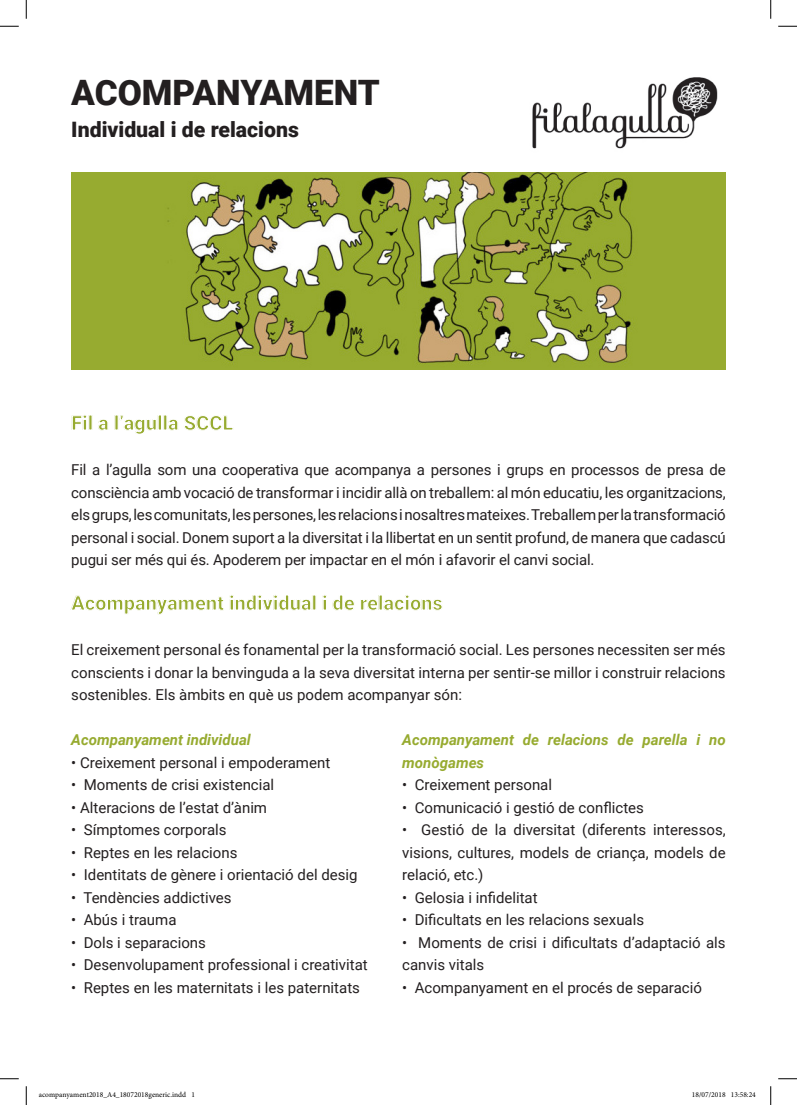
<style>
.page{position:relative;width:797px;height:1105px;background:#fff}
.page>*{position:absolute;margin:0;border:0;box-sizing:border-box;transform-origin:0 0}
.t1{font:900 35px "Roboto";color:#231f20}
.t2{font:900 21.25px "Roboto";color:#231f20}
.t3{font:900 20px "Roboto";color:#97ab30}
.t4{font:15px/22.5px "Roboto";color:#231f20;text-align:justify}
.t5{font:italic 700 15px/22.5px "Roboto";color:#97ab30}
.t6{font:7.5px "Minion Pro";color:#000}
</style>
<div class="page">
<img style="left:532px;top:77px;width:186px;height:72px">
<img style="left:71px;top:172px;width:654px;height:198px">
<svg style="left:0;top:25px;width:19px;height:2px"></svg>
<svg style="left:778px;top:25px;width:19px;height:2px"></svg>
<svg style="left:0;top:1078px;width:19px;height:1px"></svg>
<svg style="left:778px;top:1078px;width:19px;height:1px"></svg>
<svg style="left:25px;top:0;width:2px;height:19px"></svg>
<svg style="left:25px;top:1086px;width:2px;height:19px"></svg>
<svg style="left:770px;top:0;width:1px;height:19px"></svg>
<svg style="left:770px;top:1086px;width:1px;height:19px"></svg>
<h1 class="t1" style="left:71px;top:68px;width:310px">ACOMPANYAMENT</h1>
<h2 class="t2" style="left:71px;top:115px;width:229px">Individual i de relacions</h2>
<h3 class="t3" style="left:71px;top:409px;width:163px">Fil a l’agulla SCCL</h3>
<p class="t4" style="left:71px;top:458px;width:656px">Fil a l’agulla som una cooperativa que acompanya a persones i grups en processos de presa de consciència amb vocació de transformar i incidir allà on treballem: al món educatiu, les organitzacions, els grups, les comunitats, les persones, les relacions i nosaltres mateixes. Treballem per la transformació personal i social. Donem suport a la diversitat i la llibertat en un sentit profund, de manera que cadascú pugui ser més qui és. Apoderem per impactar en el món i afavorir el canvi social.</p>
<h3 class="t3" style="left:71px;top:589px;width:373px">Acompanyament individual i de relacions</h3>
<p class="t4" style="left:71px;top:638px;width:656px">El creixement personal és fonamental per la transformació social. Les persones necessiten ser més conscients i donar la benvinguda a la seva diversitat interna per sentir-se millor i construir relacions sostenibles. Els àmbits en què us podem acompanyar són:</p>
<p class="t5" style="left:71px;top:728px;width:181px">Acompanyament individual</p>
<p class="t4" style="left:71px;top:750px;width:260px">• Creixement personal i empoderament</p>
<p class="t4" style="left:71px;top:773px;width:204px">• Moments de crisi existencial</p>
<p class="t4" style="left:71px;top:795px;width:197px">• Alteracions de l’estat d’ànim</p>
<p class="t4" style="left:71px;top:818px;width:157px">• Símptomes corporals</p>
<p class="t4" style="left:71px;top:840px;width:168px">• Reptes en les relacions</p>
<p class="t4" style="left:71px;top:863px;width:288px">• Identitats de gènere i orientació del desig</p>
<p class="t4" style="left:71px;top:885px;width:162px">• Tendències addictives</p>
<p class="t4" style="left:71px;top:908px;width:107px">• Abús i trauma</p>
<p class="t4" style="left:71px;top:930px;width:136px">• Dols i separacions</p>
<p class="t4" style="left:71px;top:953px;width:298px">• Desenvolupament professional i creativitat</p>
<p class="t4" style="left:71px;top:975px;width:290px">• Reptes en les maternitats i les paternitats</p>
<p class="t5" style="left:402px;top:728px;width:325px">Acompanyament de relacions de parella i no monògames</p>
<p class="t4" style="left:402px;top:773px;width:151px">• Creixement personal</p>
<p class="t4" style="left:402px;top:795px;width:243px">• Comunicació i gestió de conflictes</p>
<p class="t4" style="left:402px;top:818px;width:325px">• Gestió de la diversitat (diferents interessos, visions, cultures, models de criança, models de relació, etc.)</p>
<p class="t4" style="left:402px;top:885px;width:137px">• Gelosia i infidelitat</p>
<p class="t4" style="left:402px;top:908px;width:243px">• Dificultats en les relacions sexuals</p>
<p class="t4" style="left:402px;top:930px;width:325px">• Moments de crisi i dificultats d’adaptació als canvis vitals</p>
<p class="t4" style="left:402px;top:975px;width:301px">• Acompanyament en el procés de separació</p>
<p class="t6" style="left:39px;top:1090px;width:158px">acompanyament2018_A4_18072018generic.indd 1</p>
<p class="t6" style="left:692px;top:1090px;width:65px">18/07/2018 13:58:24</p>
</div>
